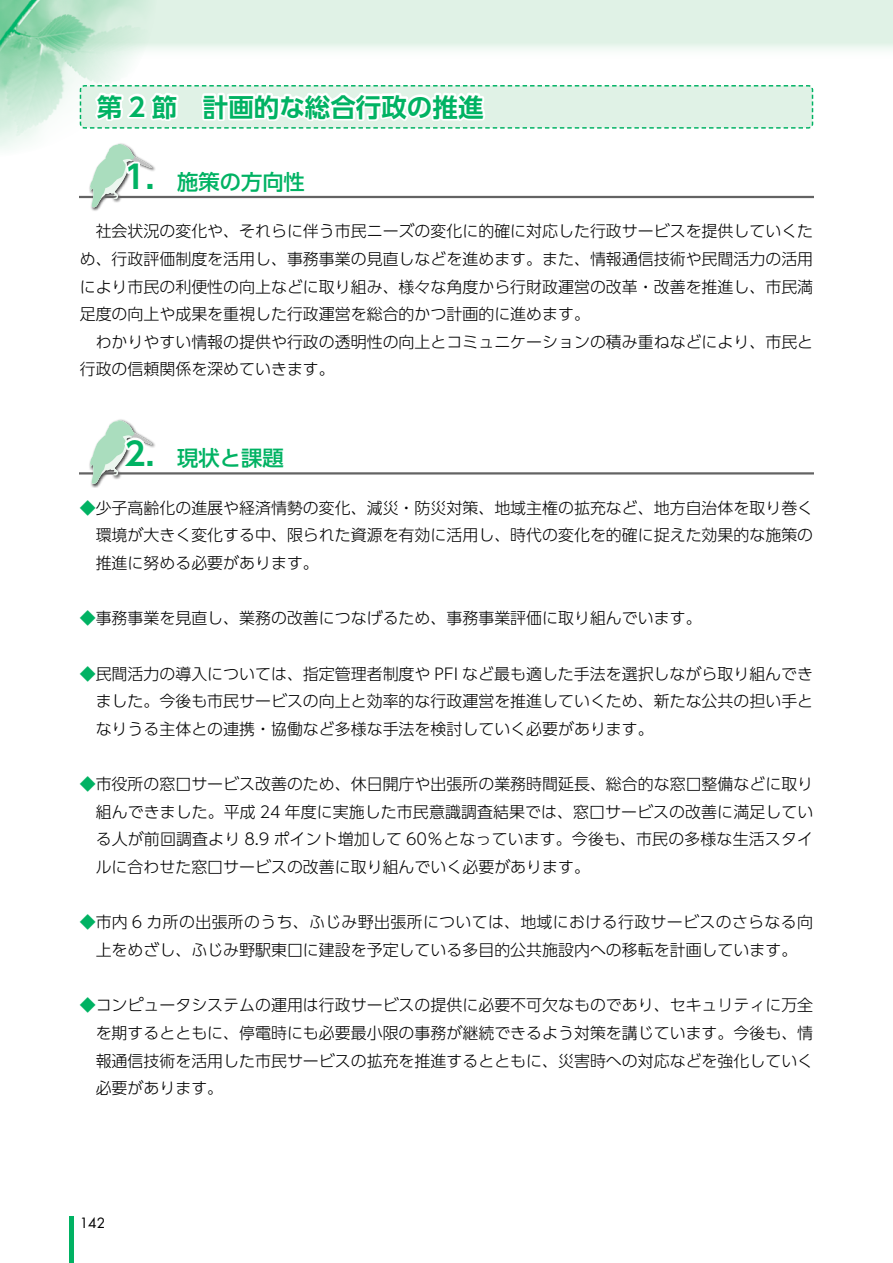
<style>
.page{position:relative;width:893px;height:1263px;background:#fff}
.page>*{position:absolute;margin:0;border:0;box-sizing:border-box;transform-origin:0 0}
.t1{font:700 25.5px "UD Shin Go Pro De";color:#00b263}
.t2{font:500 21.3px "UD Shin Go Pro";color:#00b263}
.t3{font:300 15.9px/27.6px "UD Shin Go Pro";color:#000;text-align:justify}
.t4{font:13.8px "Futura";color:#000}
.s1{font-family:"UD Shin Go Pro De";font-weight:700;font-size:31.95px}
.s2{color:#00b263}
</style>
<div class="page">
<div style="left:0;top:0;width:893px;height:60px;background:linear-gradient(to bottom,#d8efdf,#f3faf5)"></div>
<hr style="left:69px;top:1216px;width:4px;height:47px;background:#00b263">
<img style="left:0;top:0;width:157px;height:150px">
<img style="left:91px;top:207px;width:10px;height:4px">
<svg style="left:79px;top:84px;width:735px;height:123px"></svg>
<img style="left:88px;top:419px;width:69px;height:69px">
<hr style="left:80px;top:472px;width:25px;height:2px;background:#636363">
<hr style="left:113px;top:472px;width:700px;height:2px;background:#636363">
<svg style="left:90px;top:420px;width:62px;height:64px"></svg>
<svg style="left:173px;top:472px;width:119px;height:3px"></svg>
<p class="t1" style="left:97px;top:86px;width:388px">第 2 節　計画的な総合行政の推進</p>
<p class="t2" style="left:124px;top:164px;width:182px"><span class="s1">1．</span>施策の方向性</p>
<p class="t3" style="left:80px;top:217px;width:735px;text-align:left">　社会状況の変化や、それらに伴う市民ニーズの変化に的確に対応した行政サービスを提供していくため、行政評価制度を活用し、事務事業の見直しなどを進めます。また、情報通信技術や民間活力の活用により市民の利便性の向上などに取り組み、様々な角度から行財政運営の改革・改善を推進し、市民満足度の向上や成果を重視した行政運営を総合的かつ計画的に進めます。<br>　わかりやすい情報の提供や行政の透明性の向上とコミュニケーションの積み重ねなどにより、市民と行政の信頼関係を深めていきます。</p>
<p class="t2" style="left:124px;top:440px;width:161px"><span class="s1">2．</span>現状と課題</p>
<p class="t3" style="left:96px;top:493px;width:719px;text-indent:-16px"><span class="s2">◆</span>少子高齢化の進展や経済情勢の変化、減災・防災対策、地域主権の拡充など、地方自治体を取り巻く環境が大きく変化する中、限られた資源を有効に活用し、時代の変化を的確に捉えた効果的な施策の推進に努める必要があります。</p>
<p class="t3" style="left:80px;top:604px;width:623px"><span class="s2">◆</span>事務事業を見直し、業務の改善につなげるため、事務事業評価に取り組んでいます。</p>
<p class="t3" style="left:96px;top:659px;width:719px;text-indent:-16px"><span class="s2">◆</span>民間活力の導入については、指定管理者制度や PFI など最も適した手法を選択しながら取り組んできました。今後も市民サービスの向上と効率的な行政運営を推進していくため、新たな公共の担い手となりうる主体との連携・協働など多様な手法を検討していく必要があります。</p>
<p class="t3" style="left:96px;top:770px;width:719px;text-indent:-16px"><span class="s2">◆</span>市役所の窓口サービス改善のため、休日開庁や出張所の業務時間延長、総合的な窓口整備などに取り組んできました。平成 24 年度に実施した市民意識調査結果では、窓口サービスの改善に満足している人が前回調査より 8.9 ポイント増加して 60％となっています。今後も、市民の多様な生活スタイルに合わせた窓口サービスの改善に取り組んでいく必要があります。</p>
<p class="t3" style="left:80px;top:908px;width:735px;text-align:center"><span class="s2">◆</span>市内 6 カ所の出張所のうち、ふじみ野出張所については、地域における行政サービスのさらなる向上をめざし、ふじみ野駅東口に建設を予定している多目的公共施設内への移転を計画しています。</p>
<p class="t3" style="left:96px;top:991px;width:719px;text-indent:-16px"><span class="s2">◆</span>コンピュータシステムの運用は行政サービスの提供に必要不可欠なものであり、セキュリティに万全を期するとともに、停電時にも必要最小限の事務が継続できるよう対策を講じています。今後も、情報通信技術を活用した市民サービスの拡充を推進するとともに、災害時への対応などを強化していく必要があります。</p>
<p class="t4" style="left:80px;top:1214px;width:27px">142</p>
</div>
